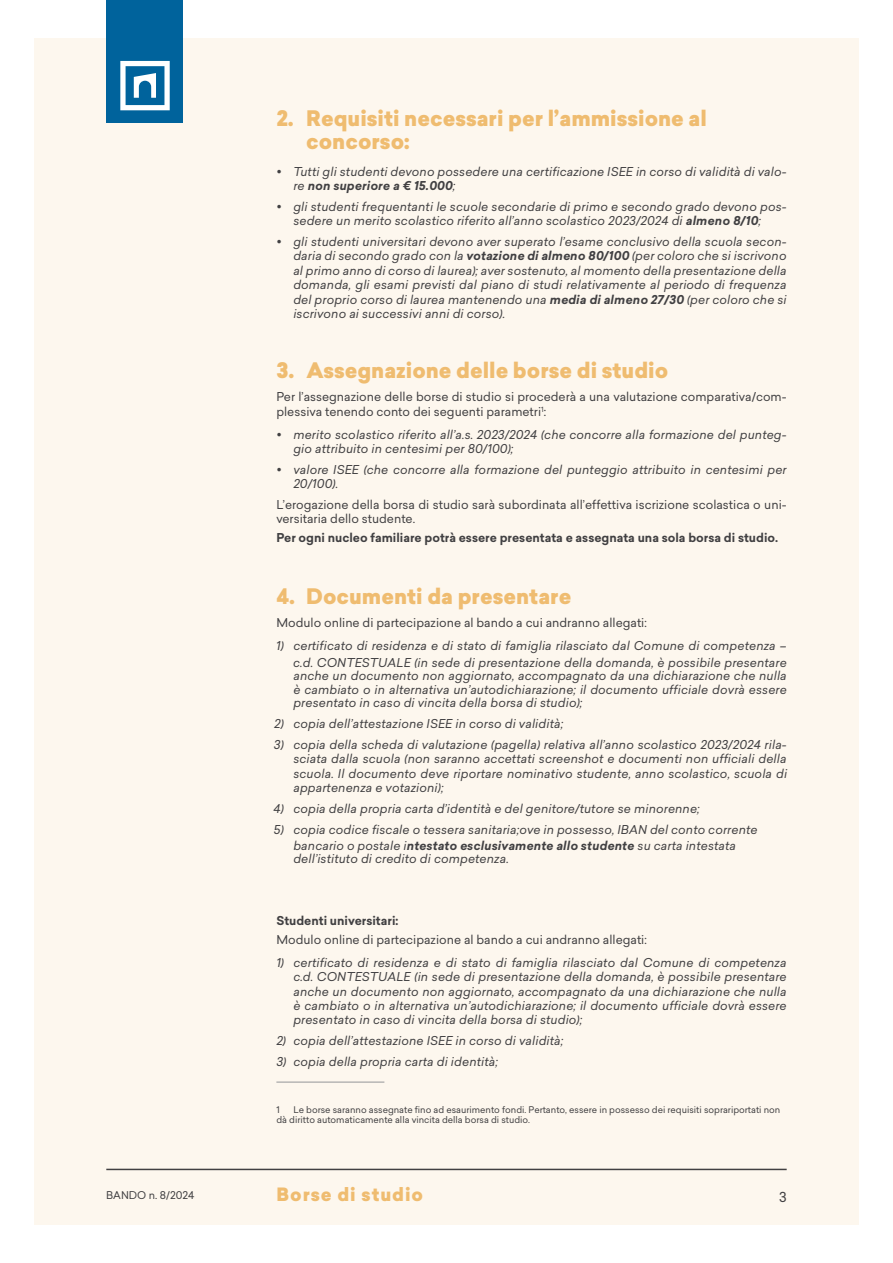
<style>
.page{position:relative;width:893px;height:1263px;background:#fff}
.page>*{position:absolute;margin:0;border:0;box-sizing:border-box;transform-origin:0 0}
.t1{font:900 21px/22.5px "Sailec";color:#efbc70}
.t2{font:900 18px "Sailec";letter-spacing:.05em;color:#efbc70}
.t3{font:13.5px "Sailec";color:#414042}
.t4{font:italic 12px/14.4px "Sailec";letter-spacing:.01em;color:#414042}
.t5{font:12px/14.4px "Sailec";color:#414042}
.t6{font:700 12px "Sailec";color:#414042}
.t7{font:10.5px "Sailec";color:#414042}
.t8{font:9px/9.3px "Sailec";color:#414042}
.s1{font-weight:700}
</style>
<div class="page">
<div style="left:34px;top:38px;width:825px;height:1187px;background:#fdf7ee"></div>
<hr style="left:106px;top:1169px;width:681px;height:1px;background:#414042">
<div style="left:106px;top:0;width:77px;height:123px;background:#00639c"></div>
<svg style="left:120px;top:61px;width:50px;height:49px"></svg>
<hr style="left:276px;top:1082px;width:108px;height:1px;background:#939598">
<h1 class="t1" style="left:306px;top:108px;width:402px;text-indent:-30px">2. Requisiti necessari per l’ammissione al concorso:</h1>
<p class="t4" style="left:293px;top:164px;width:495px">Tutti gli studenti devono possedere una certificazione ISEE in corso di validità di valo&shy;re <span class="s1">non superiore a € 15.000</span>;</p>
<p class="t4" style="left:293px;top:199px;width:495px">gli studenti frequentanti le scuole secondarie di primo e secondo grado devono pos&shy;sedere un merito scolastico riferito all’anno scolastico 2023/2024 di <span class="s1">almeno 8/10</span>;</p>
<p class="t4" style="left:293px;top:234px;width:495px;text-align:justify">gli studenti universitari devono aver superato l’esame conclusivo della scuola secon&shy;daria di secondo grado con la <span class="s1">votazione di almeno 80/100</span> (per coloro che si iscrivono al primo anno di corso di laurea); aver sostenuto, al momento della presentazione della domanda, gli esami previsti dal piano di studi relativamente al periodo di frequenza del proprio corso di laurea mantenendo una <span class="s1">media di almeno 27/30</span> (per coloro che si iscrivono ai successivi anni di corso).</p>
<h1 class="t1" style="left:276px;top:360px;width:393px">3. Assegnazione delle borse di studio</h1>
<p class="t5" style="left:276px;top:389px;width:512px">Per l’assegnazione delle borse di studio si procederà a una valutazione comparativa/com&shy;plessiva tenendo conto dei seguenti parametri<sup>1</sup>:</p>
<p class="t4" style="left:293px;top:427px;width:495px">merito scolastico riferito all’a.s. 2023/2024 (che concorre alla formazione del punteg&shy;gio attribuito in centesimi per 80/100);</p>
<p class="t4" style="left:293px;top:462px;width:495px">valore ISEE (che concorre alla formazione del punteggio attribuito in centesimi per<br>20/100).</p>
<p class="t5" style="left:276px;top:497px;width:512px">L’erogazione della borsa di studio sarà subordinata all’effettiva iscrizione scolastica o uni&shy;versitaria dello studente.</p>
<p class="t6" style="left:276px;top:529px;width:503px">Per ogni nucleo familiare potrà essere presentata e assegnata una sola borsa di studio.</p>
<h1 class="t1" style="left:276px;top:586px;width:296px">4. Documenti da presentare</h1>
<p class="t5" style="left:276px;top:616px;width:372px">Modulo online di partecipazione al bando a cui andranno allegati:</p>
<p class="t4" style="left:276px;top:637px;width:512px;line-height:16.5px;text-align:right">1) certificato di residenza e di stato di famiglia rilasciato dal Comune di competenza – c.d. CONTESTUALE (in sede di presentazione della domanda, è possibile presentare</p>
<p class="t4" style="left:293px;top:669px;width:495px;line-height:13.6px;text-align:justify">anche un documento non aggiornato, accompagnato da una dichiarazione che nulla è cambiato o in alternativa un’autodichiarazione; il documento ufficiale dovrà essere presentato in caso di vincita della borsa di studio);</p>
<p class="t4" style="left:274px;top:716px;width:291px">2) copia dell’attestazione ISEE in corso di validità;</p>
<p class="t4" style="left:293px;top:737px;width:495px;text-align:justify;text-indent:-19px">3) copia della scheda di valutazione (pagella) relativa all’anno scolastico 2023/2024 rila&shy;sciata dalla scuola (non saranno accettati screenshot e documenti non ufficiali della scuola. Il documento deve riportare nominativo studente, anno scolastico, scuola di appartenenza e votazioni);</p>
<p class="t4" style="left:273px;top:801px;width:428px">4) copia della propria carta d’identità e del genitore/tutore se minorenne;</p>
<p class="t4" style="left:274px;top:821px;width:485px;line-height:16.5px;text-align:center">5) copia codice fiscale o tessera sanitaria;ove in possesso, IBAN del conto corrente bancario o postale i<span class="s1">ntestato esclusivamente allo studente</span> su carta intestata</p>
<p class="t4" style="left:293px;top:851px;width:217px">dell’istituto di credito di competenza.</p>
<p class="t6" style="left:276px;top:912px;width:124px">Studenti universitari:</p>
<p class="t5" style="left:276px;top:932px;width:372px">Modulo online di partecipazione al bando a cui andranno allegati:</p>
<p class="t4" style="left:293px;top:955px;width:495px;text-align:justify;text-indent:-17px">1) certificato di residenza e di stato di famiglia rilasciato dal Comune di competenza c.d. CONTESTUALE (in sede di presentazione della domanda, è possibile presentare anche un documento non aggiornato, accompagnato da una dichiarazione che nulla è cambiato o in alternativa un’autodichiarazione; il documento ufficiale dovrà essere presentato in caso di vincita della borsa di studio);</p>
<p class="t4" style="left:276px;top:1033px;width:288px">2) copia dell’attestazione ISEE in corso di validità;</p>
<p class="t4" style="left:276px;top:1054px;width:223px">3) copia della propria carta di identità;</p>
<p class="t8" style="left:276px;top:1105px;width:5px">1</p>
<p class="t8" style="left:276px;top:1105px;width:505px;text-indent:17px">Le borse saranno assegnate fino ad esaurimento fondi. Pertanto, essere in possesso dei requisiti soprariportati non dà diritto automaticamente alla vincita della borsa di studio.</p>
<p class="t7" style="left:106px;top:1188px;width:90px">BANDO n. 8/2024</p>
<h2 class="t2" style="left:276px;top:1182px;width:148px">Borse di studio</h2>
<p class="t3" style="left:779px;top:1188px;width:9px">3</p>
</div>
